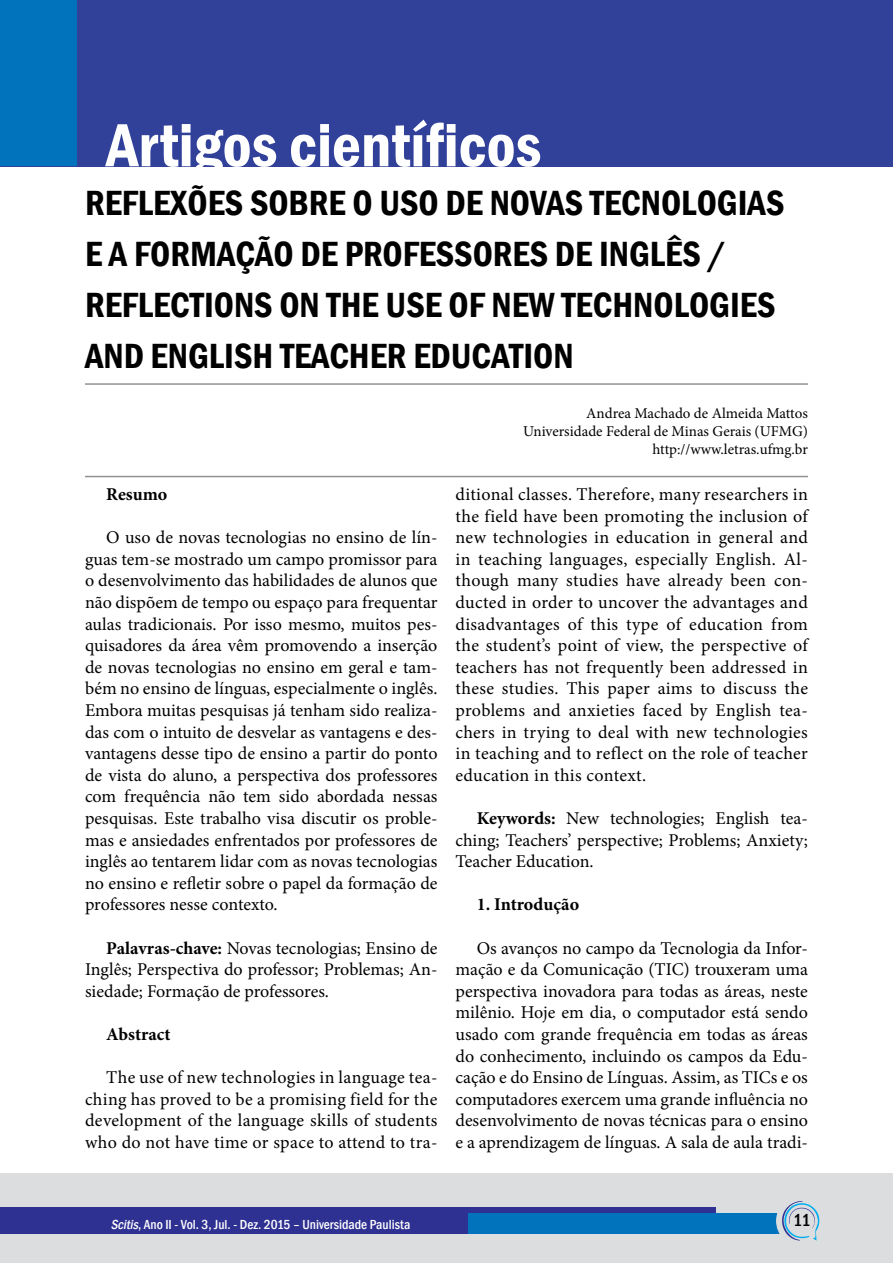
<style>
.page{position:relative;width:893px;height:1263px;background:#fff}
.page>*{position:absolute;margin:0;border:0;box-sizing:border-box;transform-origin:0 0}
.t1{font:600 condensed 63px "Franklin Gothic";color:#fff}
.t2{font:600 condensed 36px/51px "Franklin Gothic";color:#000}
.t3{font:18px/21.6px "Minion Pro";color:#000;text-align:justify}
.t4{font:700 18px "Minion Pro";color:#000}
.t5{font:500 condensed 18px "Franklin Gothic";color:#000}
.t6{font:15px/18px "Minion Pro";color:#000;text-align:right}
.t7{font:500 condensed 13.5px "Franklin Gothic";color:#fff}
.s1{font-weight:700}
.s2{font-style:italic}
</style>
<div class="page">
<div style="left:0;top:1174px;width:893px;height:89px;background:#dcddde"></div>
<div style="left:0;top:1208px;width:715px;height:26px;background:#2e3092"></div>
<div style="left:468px;top:1214px;width:312px;height:20px;background:#0073bc"></div>
<svg style="left:776px;top:1201px;width:44px;height:40px"></svg>
<div style="left:0;top:0;width:893px;height:166px;background:#31419a"></div>
<div style="left:0;top:0;width:76px;height:166px;background:#0073bc"></div>
<hr style="left:85px;top:383px;width:723px;height:2px;background:#939191">
<hr style="left:85px;top:476px;width:723px;height:1px;background:#939191">
<h1 class="t1" style="left:106px;top:103px;width:437px">Artigos científicos</h1>
<h2 class="t2" style="left:85px;top:177px;width:701px">REFLEXÕES SOBRE O USO DE NOVAS TECNOLOGIAS E A FORMAÇÃO DE PROFESSORES DE INGLÊS / REFLECTIONS ON THE USE OF NEW TECHNOLOGIES AND ENGLISH TEACHER EDUCATION</h2>
<p class="t6" style="left:523px;top:404px;width:286px">Andrea Machado de Almeida Mattos<br>Universidade Federal de Minas Gerais (UFMG) http://www.letras.ufmg.br</p>
<p class="t4" style="left:106px;top:482px;width:63px">Resumo</p>
<p class="t3" style="left:85px;top:527px;width:354px;text-indent:21px">O uso de novas tecnologias no ensino de lín&shy;guas tem-se mostrado um campo promissor para o desenvolvimento das habilidades de alunos que não dispõem de tempo ou espaço para frequentar aulas tradicionais. Por isso mesmo, muitos pes&shy;quisadores da área vêm promovendo a inserção de novas tecnologias no ensino em geral e tam&shy;bém no ensino de línguas, especialmente o inglês.<br>Embora muitas pesquisas já tenham sido realiza&shy;das com o intuito de desvelar as vantagens e des&shy;vantagens desse tipo de ensino a partir do ponto de vista do aluno, a perspectiva dos professores com frequência não tem sido abordada nessas pesquisas. Este trabalho visa discutir os proble&shy;mas e ansiedades enfrentados por professores de inglês ao tentarem lidar com as novas tecnologias no ensino e refletir sobre o papel da formação de professores nesse contexto.</p>
<p class="t3" style="left:85px;top:937px;width:354px;text-indent:21px"><span class="s1">Palavras-chave:</span> Novas tecnologias; Ensino de Inglês; Perspectiva do professor; Problemas; An&shy;siedade; Formação de professores.</p>
<p class="t4" style="left:106px;top:1022px;width:66px">Abstract</p>
<p class="t3" style="left:85px;top:1067px;width:354px;text-indent:21px">The use of new technologies in language tea&shy;ching has proved to be a promising field for the development of the language skills of students who do not have time or space to attend to tra-</p>
<p class="t3" style="left:455px;top:483px;width:354px">ditional classes. Therefore, many researchers in the field have been promoting the inclusion of new technologies in education in general and in teaching languages, especially English. Al&shy;though many studies have already been con&shy;ducted in order to uncover the advantages and disadvantages of this type of education from the student’s point of view, the perspective of teachers has not frequently been addressed in these studies. This paper aims to discuss the problems and anxieties faced by English tea&shy;chers in trying to deal with new technologies in teaching and to reflect on the role of teacher education in this context.</p>
<p class="t3" style="left:455px;top:807px;width:354px;text-indent:21px"><span class="s1">Keywords:</span> New technologies; English tea&shy;ching; Teachers’ perspective; Problems; Anxiety; Teacher Education.</p>
<p class="t4" style="left:477px;top:892px;width:104px">1. Introdução</p>
<p class="t3" style="left:455px;top:937px;width:354px;text-indent:21px">Os avanços no campo da Tecnologia da Infor&shy;mação e da Comunicação (TIC) trouxeram uma perspectiva inovadora para todas as áreas, neste milênio. Hoje em dia, o computador está sendo usado com grande frequência em todas as áreas do conhecimento, incluindo os campos da Edu&shy;cação e do Ensino de Línguas. Assim, as TICs e os computadores exercem uma grande influência no desenvolvimento de novas técnicas para o ensino e a aprendizagem de línguas. A sala de aula tradi-</p>
<p class="t7" style="left:111px;top:1215px;width:301px"><span class="s2">Scitis</span>, Ano II - Vol. 3, Jul. - Dez. 2015 – Universidade Paulista</p>
<p class="t5" style="left:793px;top:1208px;width:19px">11</p>
</div>
